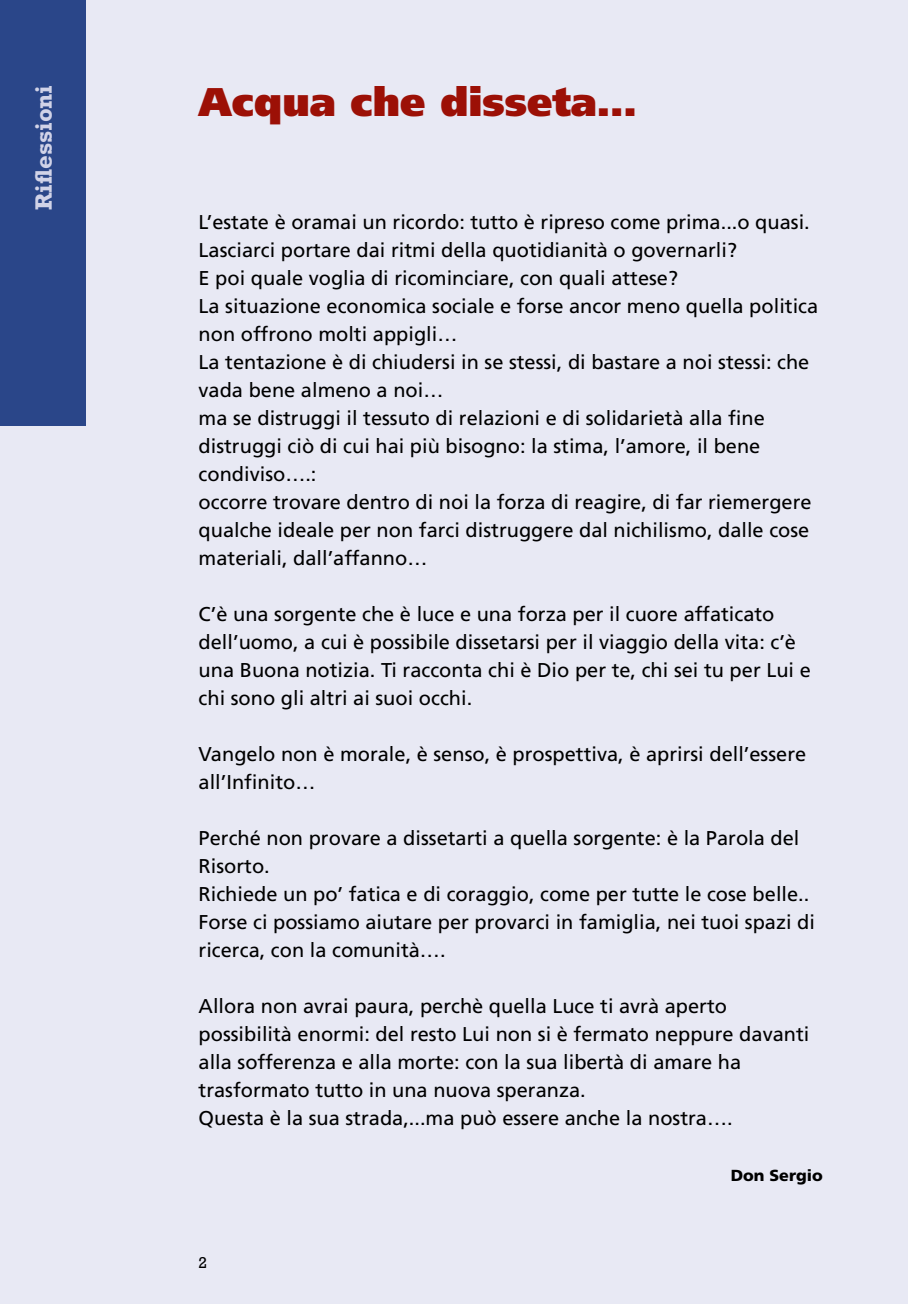
<style>
.page{position:relative;width:908px;height:1304px;background:#fff}
.page>*{position:absolute;margin:0;border:0;box-sizing:border-box;transform-origin:0 0}
.t1{font:900 40px "Frutiger";color:#9c1006}
.t2{font:700 24px "Rockwell";color:#d1d3e8}
.t3{font:20px/28px "Frutiger";color:#000}
.t4{font:900 16px "Frutiger";color:#000}
.t5{font:16px "Rockwell";color:#000}
</style>
<div class="page">
<div style="left:0;top:0;width:907px;height:1304px;background:#e8e9f4"></div>
<div style="left:0;top:0;width:85px;height:425px;background:#2a4689"></div>
<p class="t2" style="left:30px;top:210px;width:126px;rotate:-90deg">Riflessioni</p>
<h1 class="t1" style="left:198px;top:77px;width:439px">Acqua che disseta…</h1>
<p class="t3" style="left:198px;top:208px;width:621px">L’estate è oramai un ricordo: tutto è ripreso come prima...o quasi.<br>Lasciarci portare dai ritmi della quotidianità o governarli?<br>E poi quale voglia di ricominciare, con quali attese?<br>La situazione economica sociale e forse ancor meno quella politica non offrono molti appigli…<br>La tentazione è di chiudersi in se stessi, di bastare a noi stessi: che vada bene almeno a noi…<br>ma se distruggi il tessuto di relazioni e di solidarietà alla fine distruggi ciò di cui hai più bisogno: la stima, l’amore, il bene condiviso….:<br>occorre trovare dentro di noi la forza di reagire, di far riemergere qualche ideale per non farci distruggere dal nichilismo, dalle cose materiali, dall’affanno…</p>
<p class="t3" style="left:198px;top:600px;width:613px">C’è una sorgente che è luce e una forza per il cuore affaticato dell’uomo, a cui è possibile dissetarsi per il viaggio della vita: c’è una Buona notizia. Ti racconta chi è Dio per te, chi sei tu per Lui e chi sono gli altri ai suoi occhi.</p>
<p class="t3" style="left:198px;top:740px;width:609px">Vangelo non è morale, è senso, è prospettiva, è aprirsi dell’essere all’Infinito…</p>
<p class="t3" style="left:198px;top:824px;width:617px">Perché non provare a dissetarti a quella sorgente: è la Parola del Risorto.<br>Richiede un po’ fatica e di coraggio, come per tutte le cose belle..<br>Forse ci possiamo aiutare per provarci in famiglia, nei tuoi spazi di ricerca, con la comunità….</p>
<p class="t3" style="left:198px;top:992px;width:612px">Allora non avrai paura, perchè quella Luce ti avrà aperto possibilità enormi: del resto Lui non si è fermato neppure davanti alla sofferenza e alla morte: con la sua libertà di amare ha trasformato tutto in una nuova speranza.<br>Questa è la sua strada,...ma può essere anche la nostra….</p>
<p class="t5" style="left:198px;top:1253px;width:10px">2</p>
<p class="t4" style="left:730px;top:1166px;width:94px">Don Sergio</p>
</div>
